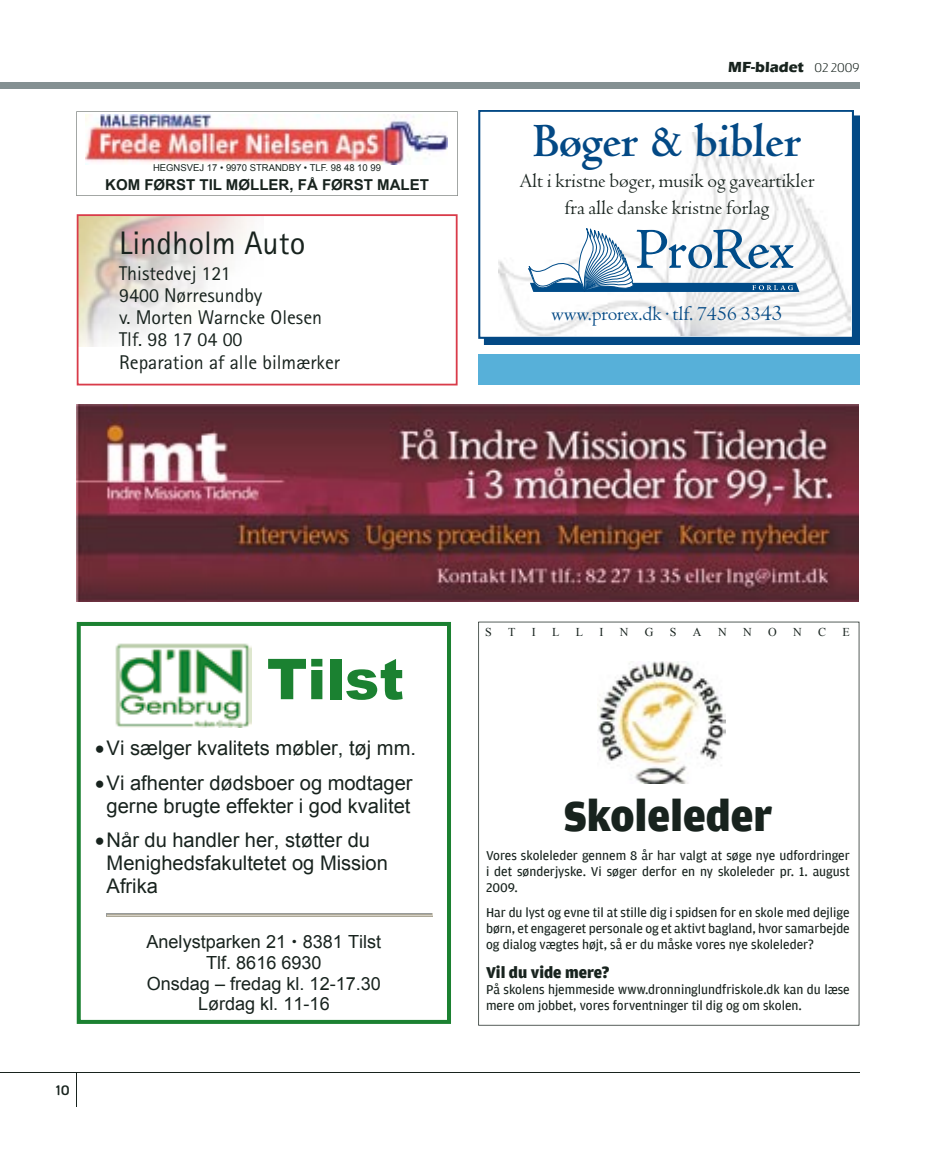
<style>
.page{position:relative;width:936px;height:1149px;background:#fff}
.page>*{position:absolute;margin:0;border:0;box-sizing:border-box;transform-origin:0 0}
.t1{font:900 56.25px "Arial";color:#1b8131}
.t2{font:700 49.65px "Centaur";letter-spacing:-.005em;color:#034985}
.t3{font:900 45px "Amplitude";color:#18231e}
.t4{font:32.55px "Agfa Rotis Sans Serif";color:#18231e}
.t5{font:20.7px/27px "Centaur";letter-spacing:-.005em;color:#18231e;text-align:center}
.t6{font:20.7px "Centaur";letter-spacing:-.005em;color:#034985}
.t7{font:20.1px/34.3px "Arial";color:#18231e}
.t8{font:19.95px/21.8px "Agfa Rotis Sans Serif";color:#18231e}
.t9{font:18px/20.7px "Arial";color:#18231e;text-align:center}
.t10{font:900 16.5px "Amplitude";color:#18231e}
.t11{font:700 15px "Arial";color:#18231e}
.t12{font:700 15px "Eras ITC";color:#18231e}
.t13{font:13.5px/16.2px "Amplitude";color:#18231e;text-align:justify}
.t14{font:700 13.5px "Sommet Rounded";color:#18231e}
.t15{font:12px "Times New Roman";color:#18231e}
.t16{font:9.45px "Arial";color:#18231e}
.s1{font-family:"Sommet Rounded";font-weight:300;font-size:12px}
.s2{font-size:22.8px}
</style>
<div class="page">
<hr style="left:0;top:1071px;width:859px;height:1px;background:#18231e">
<hr style="left:76px;top:1071px;width:1px;height:35px;background:#18231e">
<div style="left:0;top:82px;width:859px;height:6px;background:#849092"></div>
<img style="left:76px;top:404px;width:782px;height:197px">
<svg style="left:76px;top:111px;width:381px;height:85px"></svg>
<img style="left:85px;top:115px;width:362px;height:49px">
<svg style="left:478px;top:621px;width:381px;height:404px"></svg>
<div style="left:484px;top:116px;width:375px;height:228px;background:#034985"></div>
<div style="left:479px;top:111px;width:373px;height:227px;background:#fff"></div>
<div style="left:478px;top:111px;width:375px;height:228px;border:2px solid #034985"></div>
<img style="left:498px;top:132px;width:352px;height:203px">
<svg style="left:526px;top:226px;width:273px;height:66px"></svg>
<svg style="left:77px;top:214px;width:380px;height:171px"></svg>
<div style="left:478px;top:354px;width:381px;height:30px;background:#57b0d9"></div>
<div style="left:77px;top:621px;width:374px;height:402px;border:4px solid #1b8131"></div>
<hr style="left:106px;top:912px;width:326px;height:3px;background:#ada897">
<hr style="left:107px;top:912px;width:325px;height:1px;background:#989b9b">
<hr style="left:107px;top:915px;width:325px;height:1px;background:#d5d0c4">
<img style="left:115px;top:643px;width:136px;height:84px">
<div style="left:597px;top:660px;width:132px;height:126px;background:#fff"></div>
<img style="left:597px;top:661px;width:129px;height:122px">
<p class="t16" style="left:153px;top:161px;width:229px">HEGNSVEJ 17 • 9970 STRANDBY • TLF. 98 48 10 99</p>
<p class="t11" style="left:105px;top:175px;width:325px">KOM FØRST TIL MØLLER, FÅ FØRST MALET</p>
<h3 class="t4" style="left:119px;top:223px;width:188px">Lindholm Auto</h3>
<h3 class="t8" style="left:119px;top:262px;width:204px">Thistedvej 121<br>9400 Nørresundby<br>v. Morten Warncke Olesen<br>Tlf. 98 17 04 00</h3>
<h3 class="t8" style="left:119px;top:351px;width:222px">Reparation af alle bilmærker</h3>
<p class="t12" style="left:728px;top:58px;width:133px">MF-bladet <span class="s1">02 2009</span></p>
<h2 class="t2" style="left:532px;top:114px;width:270px">Bøger &amp; bibler</h2>
<h3 class="t5" style="left:519px;top:168px;width:296px">Alt i kristne bøger, musik og gaveartikler fra alle danske kristne forlag</h3>
<h3 class="t6" style="left:551px;top:302px;width:233px">www.prorex.dk · tlf. 7456 33<span class="s2">43</span></h3>
<p class="t14" style="left:55px;top:1081px;width:16px">10</p>
<h1 class="t1" style="left:267px;top:638px;width:139px">Tilst</h1>
<h3 class="t7" style="left:107px;top:731px;width:311px">Vi sælger kvalitets møbler, tøj mm.<br>Vi afhenter dødsboer og modtager</h3>
<h3 class="t7" style="left:107px;top:788px;width:305px">gerne brugte effekter i god kvalitet<br>Når du handler her, støtter du</h3>
<h3 class="t7" style="left:107px;top:851px;width:283px;line-height:23px">Menighedsfakultetet og Mission<br>Afrika</h3>
<h3 class="t9" style="left:146px;top:931px;width:236px">Anelystparken 21 8381 Tilst<br>Tlf. 8616 6930<br>Onsdag – fredag kl. 12-17.30<br>Lørdag kl. 11-16</h3>
<p class="t15" style="left:485px;top:623px;width:8px">S</p>
<p class="t15" style="left:508px;top:623px;width:9px">T</p>
<p class="t15" style="left:531px;top:623px;width:5px">I</p>
<p class="t15" style="left:552px;top:623px;width:9px">L</p>
<p class="t15" style="left:575px;top:623px;width:9px">L</p>
<p class="t15" style="left:599px;top:623px;width:5px">I</p>
<p class="t15" style="left:619px;top:623px;width:10px">N</p>
<p class="t15" style="left:645px;top:623px;width:10px">G</p>
<p class="t15" style="left:670px;top:623px;width:8px">S</p>
<p class="t15" style="left:693px;top:623px;width:10px">A</p>
<p class="t15" style="left:718px;top:623px;width:10px">N</p>
<p class="t15" style="left:743px;top:623px;width:10px">N</p>
<p class="t15" style="left:768px;top:623px;width:10px">O</p>
<p class="t15" style="left:793px;top:623px;width:10px">N</p>
<p class="t15" style="left:818px;top:623px;width:10px">C</p>
<p class="t15" style="left:842px;top:623px;width:9px">E</p>
<h3 class="t3" style="left:563px;top:790px;width:210px">Skoleleder</h3>
<p class="t13" style="left:486px;top:847px;width:365px">Vores skoleleder gennem 8 år har valgt at søge nye udfordringer i det sønderjyske. Vi søger derfor en ny skoleleder pr. 1. august 2009.</p>
<p class="t13" style="left:486px;top:904px;width:365px">Har du lyst og evne til at stille dig i spidsen for en skole med dejlige børn, et engageret personale og et aktivt bagland, hvor samarbejde og dialog vægtes højt, så er du måske vores nye skoleleder?</p>
<p class="t10" style="left:486px;top:962px;width:125px">Vil du vide mere?</p>
<p class="t13" style="left:486px;top:981px;width:365px">På skolens hjemmeside www.dronninglundfriskole.dk kan du læse mere om jobbet, vores forventninger til dig og om skolen.</p>
</div>
